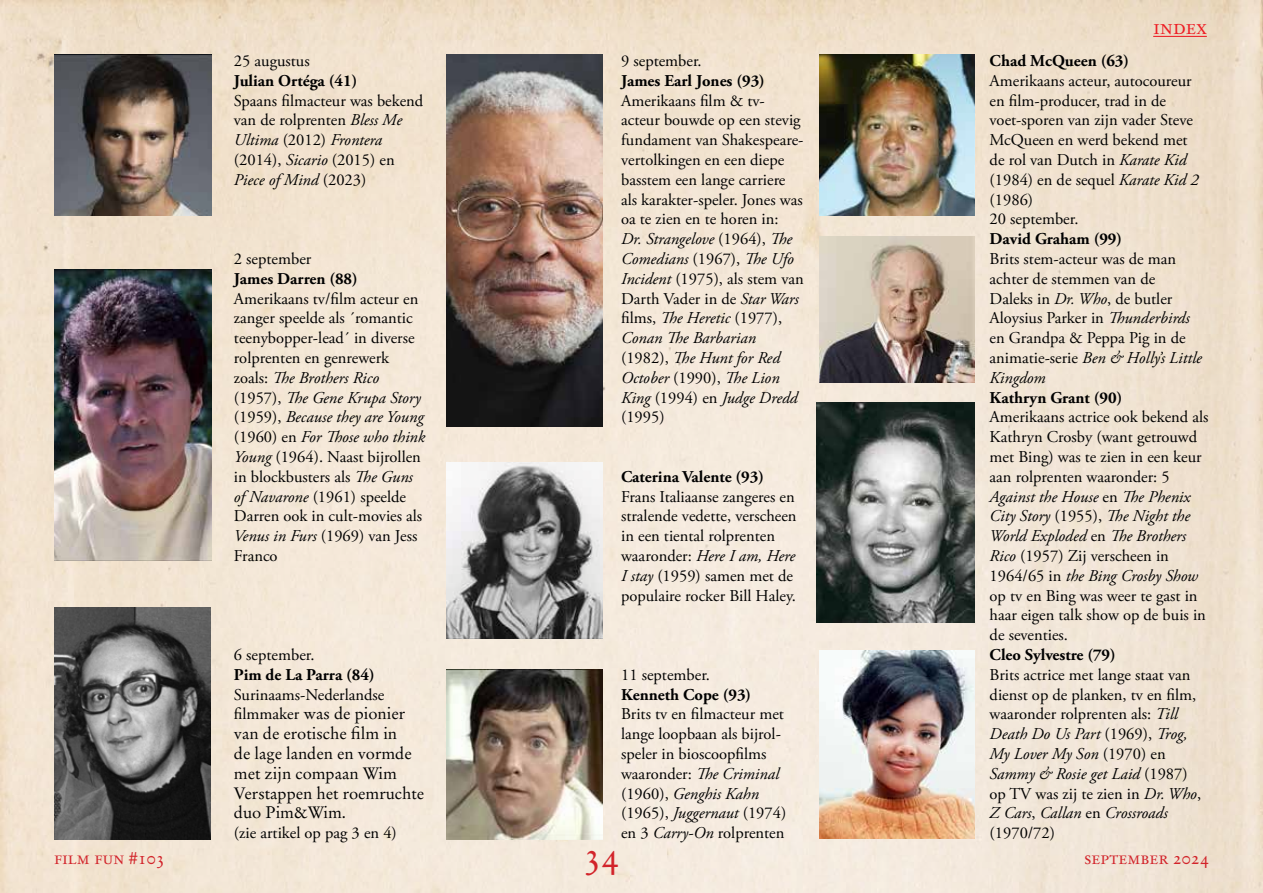
<style>
.page{position:relative;width:1263px;height:893px;background:#fff}
.page>*{position:absolute;margin:0;border:0;box-sizing:border-box;transform-origin:0 0}
.t1{font:36px "Stempel Garamond Roman SC";color:#d2232a}
.t2{font:21px "Stempel Garamond Roman SC";color:#ed1d24}
.t3{font:18px "Stempel Garamond Roman SC";color:#d2232a}
.t4{font:16.5px/19.8px "Adobe Garamond Pro";color:#000}
.t5{font:700 16.5px "Adobe Garamond Pro";color:#000}
.t6{font:16.5px/19.8px "Stempel Garamond";color:#000}
.s1{font-style:italic}
.s2{font-family:"Adobe Garamond Pro"}
</style>
<div class="page">
<img style="left:0;top:0;width:1263px;height:893px">
<img style="left:54px;top:607px;width:156px;height:232px">
<img style="left:820px;top:54px;width:154px;height:162px">
<img style="left:54px;top:54px;width:158px;height:162px">
<img style="left:819px;top:651px;width:155px;height:188px">
<img style="left:446px;top:55px;width:156px;height:371px">
<img style="left:54px;top:270px;width:158px;height:290px">
<img style="left:446px;top:462px;width:156px;height:177px">
<img style="left:446px;top:670px;width:156px;height:169px">
<img style="left:820px;top:236px;width:154px;height:147px">
<img style="left:817px;top:403px;width:157px;height:220px">
<hr style="left:1153px;top:36px;width:54px;height:1px;background:#ed1d24">
<p class="t4" style="left:234px;top:51px;width:77px">25 augustus</p>
<p class="t5" style="left:234px;top:71px;width:125px">Julian Ortéga (41)</p>
<p class="t4" style="left:234px;top:91px;width:191px">Spaans filmacteur was bekend van de rolprenten <span class="s1">Bless Me<br>Ultima</span> (2012) <span class="s1">Frontera </span>(2014), <span class="s1">Sicario</span> (2015) en<br><span class="s1">Piece of Mind</span> (2023)</p>
<p class="t4" style="left:234px;top:249px;width:79px">2 september</p>
<p class="t5" style="left:234px;top:269px;width:125px">James Darren (88)</p>
<p class="t4" style="left:234px;top:289px;width:193px">Amerikaans tv/film acteur en zanger speelde als ´romantic teenybopper-lead´ in diverse rolprenten en genrewerk zoals: <span class="s1">The Brothers Rico </span>(1957), <span class="s1">The Gene Krupa Story </span>(1959), <span class="s1">Because they are Young </span>(1960) en <span class="s1">For Those who think<br>Young</span> (1964). Naast bijrollen in blockbusters als <span class="s1">The Guns of Navarone</span> (1961) speelde<br>Darren ook in cult-movies als<br><span class="s1">Venus in Furs</span> (1969) van Jess<br>Franco</p>
<p class="t4" style="left:234px;top:645px;width:82px">6 september.</p>
<p class="t5" style="left:234px;top:665px;width:142px">Pim de La Parra (84)</p>
<p class="t4" style="left:234px;top:685px;width:152px">Surinaams-Nederlandse</p>
<p class="t6" style="left:234px;top:704px;width:192px"><span class="s2">filmmaker</span> was de pionier van de erotische film in<br>de lage landen en vormde met zijn compaan Wim<br>Verstappen het roemruchte duo Pim&amp;Wim.</p>
<p class="t4" style="left:234px;top:824px;width:164px">(zie artikel op pag 3 en 4)</p>
<p class="t4" style="left:621px;top:51px;width:82px">9 september.</p>
<p class="t5" style="left:621px;top:71px;width:145px">James Earl Jones (93)</p>
<p class="t4" style="left:621px;top:91px;width:184px">Amerikaans film &amp; tv&shy;acteur bouwde op een stevig fundament van Shakespeare&shy;vertolkingen en een diepe basstem een lange carriere als karakter-speler. Jones was oa te zien en te horen in:<br><span class="s1">Dr. Strangelove</span> (1964), <span class="s1">The<br>Comedians</span> (1967), <span class="s1">The Ufo<br>Incident</span> (1975), als stem van<br>Darth Vader in de <span class="s1">Star Wars </span>films, <span class="s1">The Heretic</span> (1977),<br><span class="s1">Conan The Barbarian </span>(1982), <span class="s1">The Hunt for Red<br>October</span> (1990), <span class="s1">The Lion<br>King</span> (1994) en <span class="s1">Judge Dredd </span>(1995)</p>
<p class="t5" style="left:621px;top:467px;width:144px">Caterina Valente (93)</p>
<p class="t4" style="left:621px;top:487px;width:177px">Frans Italiaanse zangeres en stralende vedette, verscheen in een tiental rolprenten waaronder: <span class="s1">Here I am, Here<br>I stay</span> (1959) samen met de populaire rocker Bill Haley.</p>
<p class="t4" style="left:621px;top:665px;width:90px">11 september.</p>
<p class="t5" style="left:621px;top:685px;width:132px">Kenneth Cope (93)</p>
<p class="t4" style="left:621px;top:705px;width:167px">Brits tv en filmacteur met lange loopbaan als bijrol&shy;speler in bioscoopfilms waaronder: <span class="s1">The Criminal </span>(1960), <span class="s1">Genghis Kahn </span>(1965), <span class="s1">Juggernaut</span> (1974) en 3 <span class="s1">Carry-On</span> rolprenten</p>
<p class="t2" style="left:1153px;top:14px;width:55px">index</p>
<p class="t5" style="left:990px;top:51px;width:141px">Chad McQueen (63)</p>
<p class="t4" style="left:990px;top:71px;width:210px">Amerikaans acteur, autocoureur en film-producer, trad in de voet-sporen van zijn vader Steve<br>McQueen en werd bekend met de rol van Dutch in <span class="s1">Karate Kid </span>(1984) en de sequel <span class="s1">Karate Kid 2 </span>(1986)<br>20 september.</p>
<p class="t5" style="left:990px;top:229px;width:134px">David Graham (99)</p>
<p class="t4" style="left:990px;top:249px;width:214px">Brits stem-acteur was de man achter de stemmen van de<br>Daleks in <span class="s1">Dr. Who</span>, de butler<br>Aloysius Parker in <span class="s1">Thunderbirds </span>en Grandpa &amp; Peppa Pig in de animatie-serie <span class="s1">Ben &amp; Holly’s Little<br>Kingdom</span></p>
<p class="t5" style="left:990px;top:388px;width:134px">Kathryn Grant (90)</p>
<p class="t4" style="left:990px;top:408px;width:220px">Amerikaans actrice ook bekend als<br>Kathryn Crosby (want getrouwd met Bing) was te zien in een keur aan rolprenten waaronder: 5<br><span class="s1">Against the House</span> en <span class="s1">The Phenix<br>City Story</span> (1955), <span class="s1">The Night the<br>World Exploded</span> en <span class="s1">The Brothers<br>Rico</span> (1957) Zij verscheen in<br>1964/65 in <span class="s1">the Bing Crosby Show </span>op tv en Bing was weer te gast in haar eigen talk show op de buis in de seventies.</p>
<p class="t5" style="left:990px;top:645px;width:128px">Cleo Sylvestre (79)</p>
<p class="t4" style="left:990px;top:665px;width:213px">Brits actrice met lange staat van dienst op de planken, tv en film, waaronder rolprenten als: <span class="s1">Till<br>Death Do Us Part</span> (1969), <span class="s1">Trog,<br>My Lover My Son</span> (1970) en<br><span class="s1">Sammy &amp; Rosie get Laid</span> (1987) op TV was zij te zien in <span class="s1">Dr. Who</span>,<br><span class="s1">Z Cars</span>, <span class="s1">Callan</span> en <span class="s1">Crossroads </span>(1970/72)</p>
<p class="t3" style="left:54px;top:847px;width:112px">film fun #103</p>
<h1 class="t1" style="left:583px;top:833px;width:37px">34</h1>
<p class="t3" style="left:1084px;top:847px;width:126px">september 2024</p>
</div>
